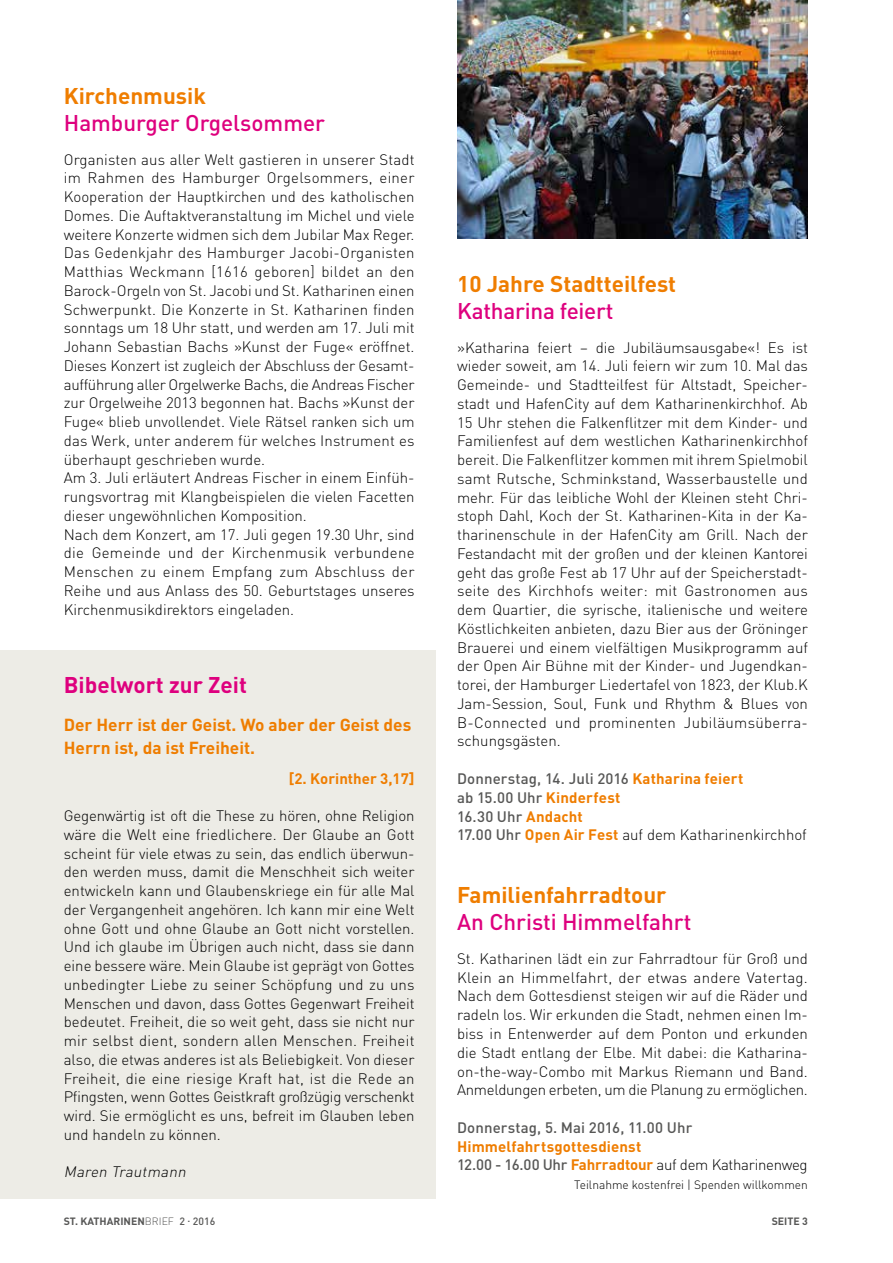
<style>
.page{position:relative;width:893px;height:1263px;background:#fff}
.page>*{position:absolute;margin:0;border:0;box-sizing:border-box;transform-origin:0 0}
.t1{font:500 22.5px "DIN";color:#de007e}
.t2{font:700 22.5px "DIN";color:#ef7d00}
.t3{font:700 22.5px "DIN";color:#de007e}
.t4{font:700 17.25px/23.2px "DIN";color:#ef7d00}
.t5{font:300 15px/18.8px "DIN";color:#000;text-align:justify}
.t6{font:500 15px/18.8px "DIN";letter-spacing:.005em;color:#575756}
.t7{font:700 15px/18.8px "DIN";letter-spacing:.005em;color:#ef7d00}
.t8{font:italic 300 15px "DIN";color:#000}
.t9{font:300 12px "DIN";color:#000}
.t10{font:700 10.5px "DIN";color:#575756}
.s1{font-weight:700;color:#ef7d00}
.s2{font-weight:300;color:#000}
.s3{font-weight:500;color:#575756}
.s4{font-weight:300}
.s5{font-weight:500}
</style>
<div class="page">
<div style="left:0;top:651px;width:436px;height:548px;background:#edece6"></div>
<img style="left:457px;top:0;width:351px;height:238px">
<h1 class="t2" style="left:64px;top:81px;width:144px">Kirchenmusik</h1>
<h1 class="t1" style="left:64px;top:108px;width:263px">Hamburger Orgelsommer</h1>
<p class="t5" style="left:64px;top:150px;width:352px;text-align:left">Organisten aus aller Welt gastieren in unserer Stadt im Rahmen des Hamburger Orgelsommers, einer Kooperation der Hauptkirchen und des katholischen Domes. Die Auftaktveranstaltung im Michel und viele weitere Konzerte widmen sich dem Jubilar Max Reger.<br>Das Gedenkjahr des Hamburger Jacobi-Organisten Matthias Weckmann [1616 geboren] bildet an den Barock-Orgeln von St. Jacobi und St. Katharinen einen Schwerpunkt. Die Konzerte in St. Katharinen finden sonntags um 18 Uhr statt, und werden am 17. Juli mit Johann Sebastian Bachs »Kunst der Fuge« eröffnet.<br>Dieses Konzert ist zugleich der Abschluss der Gesamt&shy;aufführung aller Orgelwerke Bachs, die Andreas Fischer zur Orgelweihe 2013 begonnen hat. Bachs »Kunst der Fuge« blieb unvollendet. Viele Rätsel ranken sich um das Werk, unter anderem für welches Instrument es überhaupt geschrieben wurde.<br>Am 3. Juli erläutert Andreas Fischer in einem Einfüh&shy;rungsvortrag mit Klangbeispielen die vielen Facetten dieser ungewöhnlichen Komposition.<br>Nach dem Konzert, am 17. Juli gegen 19.30 Uhr, sind die Gemeinde und der Kirchenmusik verbundene Menschen zu einem Empfang zum Abschluss der Reihe und aus Anlass des 50. Geburtstages unseres Kirchenmusikdirektors eingeladen.</p>
<h1 class="t3" style="left:64px;top:670px;width:185px">Bibelwort zur Zeit</h1>
<p class="t4" style="left:64px;top:712px;width:349px">Der Herr ist der Geist. Wo aber der Geist des<br>Herrn ist, da ist Freiheit.</p>
<p class="t7" style="left:289px;top:769px;width:127px">[2. Korinther 3,17]</p>
<p class="t5" style="left:64px;top:806px;width:352px">Gegenwärtig ist oft die These zu hören, ohne Religion wäre die Welt eine friedlichere. Der Glaube an Gott scheint für viele etwas zu sein, das endlich überwun&shy;den werden muss, damit die Menschheit sich weiter entwickeln kann und Glaubenskriege ein für alle Mal der Vergangenheit angehören. Ich kann mir eine Welt ohne Gott und ohne Glaube an Gott nicht vorstellen.<br>Und ich glaube im Übrigen auch nicht, dass sie dann eine bessere wäre. Mein Glaube ist geprägt von Gottes unbedingter Liebe zu seiner Schöpfung und zu uns Menschen und davon, dass Gottes Gegenwart Freiheit bedeutet. Freiheit, die so weit geht, dass sie nicht nur mir selbst dient, sondern allen Menschen. Freiheit also, die etwas anderes ist als Beliebigkeit. Von dieser Freiheit, die eine riesige Kraft hat, ist die Rede an Pfingsten, wenn Gottes Geistkraft großzügig verschenkt wird. Sie ermöglicht es uns, befreit im Glauben leben und handeln zu können.</p>
<p class="t8" style="left:64px;top:1163px;width:127px">Maren Trautmann</p>
<h1 class="t2" style="left:457px;top:269px;width:221px">10 Jahre Stadtteilfest</h1>
<h1 class="t1" style="left:457px;top:296px;width:158px">Katharina feiert</h1>
<p class="t5" style="left:457px;top:338px;width:352px">»Katharina feiert – die Jubiläumsausgabe«! Es ist wieder soweit, am 14. Juli feiern wir zum 10. Mal das Gemeinde- und Stadtteilfest für Altstadt, Speicher&shy;stadt und HafenCity auf dem Katharinenkirchhof. Ab 15 Uhr stehen die Falkenflitzer mit dem Kinder- und Familienfest auf dem westlichen Katharinenkirchhof bereit. Die Falkenflitzer kommen mit ihrem Spielmobil samt Rutsche, Schminkstand, Wasserbaustelle und mehr. Für das leibliche Wohl der Kleinen steht Chri&shy;stoph Dahl, Koch der St. Katharinen-Kita in der Ka&shy;tharinenschule in der HafenCity am Grill. Nach der Festandacht mit der großen und der kleinen Kantorei geht das große Fest ab 17 Uhr auf der Speicherstadt&shy;seite des Kirchhofs weiter: mit Gastronomen aus dem Quartier, die syrische, italienische und weitere Köstlichkeiten anbieten, dazu Bier aus der Gröninger Brauerei und einem vielfältigen Musikprogramm auf der Open Air Bühne mit der Kinder- und Jugendkan&shy;torei, der Hamburger Liedertafel von 1823, der Klub.K Jam-Session, Soul, Funk und Rhythm &amp; Blues von B-Connected und prominenten Jubiläumsüberra&shy;schungsgästen.</p>
<p class="t6" style="left:457px;top:769px;width:351px">Donnerstag, 14. Juli 2016 <span class="s1">Katharina feiert<br></span>ab 15.00 Uhr <span class="s1">Kinderfest<br></span>16.30 Uhr <span class="s1">Andacht<br></span>17.00 Uhr <span class="s1">Open Air Fest</span> <span class="s2">auf dem Katharinenkirchhof</span></p>
<h1 class="t2" style="left:457px;top:880px;width:211px">Familienfahrradtour</h1>
<h1 class="t1" style="left:457px;top:908px;width:236px">An Christi Himmelfahrt</h1>
<p class="t5" style="left:457px;top:949px;width:352px">St. Katharinen lädt ein zur Fahrradtour für Groß und Klein an Himmelfahrt, der etwas andere Vatertag.<br>Nach dem Gottesdienst steigen wir auf die Räder und radeln los. Wir erkunden die Stadt, nehmen einen Im&shy;biss in Entenwerder auf dem Ponton und erkunden die Stadt entlang der Elbe. Mit dabei: die Katharina&shy;on-the-way-Combo mit Markus Riemann und Band.<br>Anmeldungen erbeten, um die Planung zu ermöglichen.</p>
<p class="t6" style="left:457px;top:1117px;width:237px">Donnerstag, 5. Mai 2016, 11.00 Uhr</p>
<p class="t7" style="left:457px;top:1136px;width:352px">Himmelfahrtsgottesdienst<br><span class="s3">12.00 - 16.00 Uhr</span> Fahrradtour <span class="s2">auf dem Katharinenweg</span></p>
<p class="t9" style="left:574px;top:1177px;width:235px">Teilnahme kostenfrei | Spenden willkommen</p>
<p class="t10" style="left:64px;top:1214px;width:153px">ST. KATHARINEN<span class="s4">BRIEF</span> <span class="s5">2 </span><sup>.</sup> <span class="s5">2016</span></p>
<p class="t10" style="left:772px;top:1214px;width:38px">SEITE 3</p>
</div>
